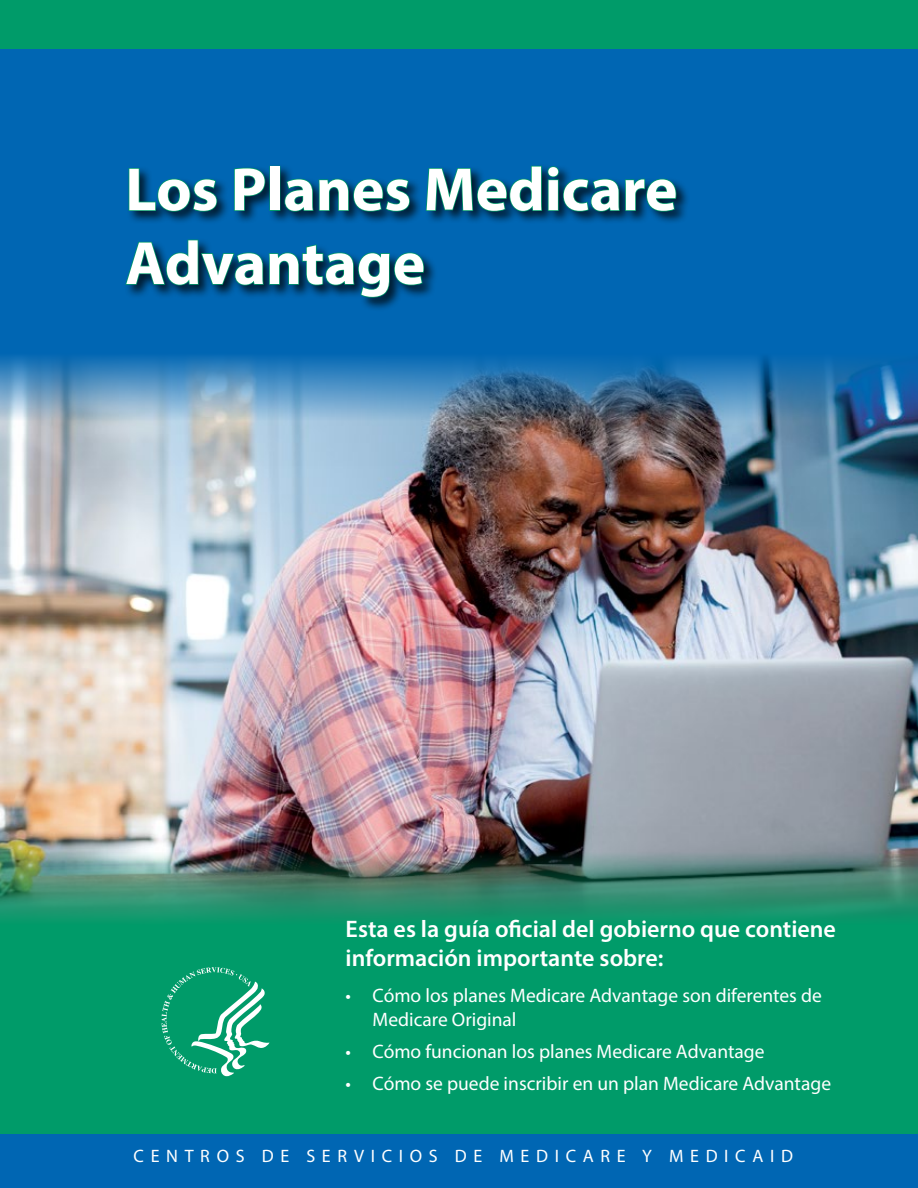
<style>
.page{position:relative;width:918px;height:1188px;background:#fff}
.page>*{position:absolute;margin:0;border:0;box-sizing:border-box;transform-origin:0 0}
.Bullets_13{font:700 61.5px/73.8px "Myriad Pro";color:#fff}
.Body_Text_13{font:600 24px/28.8px "Myriad Pro";color:#fff}
.t1{font:19.5px/23.4px "Myriad Pro";color:#fff}
.TOC_1{font:18px "Myriad Pro";letter-spacing:.37em;color:#fff}
</style>
<div class="page">
<img style="left:0;top:465px;width:918px;height:361px">
<img style="left:0;top:49px;width:918px;height:416px">
<img style="left:0;top:826px;width:918px;height:308px">
<svg style="left:161px;top:967px;width:109px;height:109px;background:#29ab81"></svg>
<div style="left:125px;top:164px;width:566px;height:148px;background:#000;opacity:.75"></div>
<svg style="left:128px;top:167px;width:90px;height:45px;background:#005780"></svg>
<svg style="left:233px;top:167px;width:33px;height:45px"></svg>
<div style="left:269px;top:166px;width:11px;height:45px;border:2px solid #009b69"></div>
<svg style="left:284px;top:178px;width:127px;height:34px;background:#00516b"></svg>
<svg style="left:425px;top:165px;width:252px;height:47px;background:#005579"></svg>
<svg style="left:124px;top:239px;width:301px;height:59px;background:#00547f"></svg>
<div style="left:0;top:0;width:918px;height:49px;background:#009b69"></div>
<div style="left:0;top:1134px;width:918px;height:54px;background:#0066b3"></div>
<p class="Bullets_13" style="left:125px;top:151px;width:554px">Los Planes Medicare<br>Advantage</p>
<h2 class="Body_Text_13" style="left:346px;top:914px;width:492px">Esta es la guía oficial del gobierno que contiene información importante sobre:</h2>
<p class="t1" style="left:373px;top:984px;width:451px;text-indent:-27px">• Cómo los planes Medicare Advantage son diferentes de<br>Medicare Original</p>
<p class="t1" style="left:346px;top:1039px;width:421px">• Cómo funcionan los planes Medicare Advantage</p>
<p class="t1" style="left:346px;top:1072px;width:487px">• Cómo se puede inscribir en un plan Medicare Advantage</p>
<p class="TOC_1" style="left:134px;top:1144px;width:661px">CENTROS DE SERVICIOS DE MEDICARE Y MEDICAID</p>
</div>
